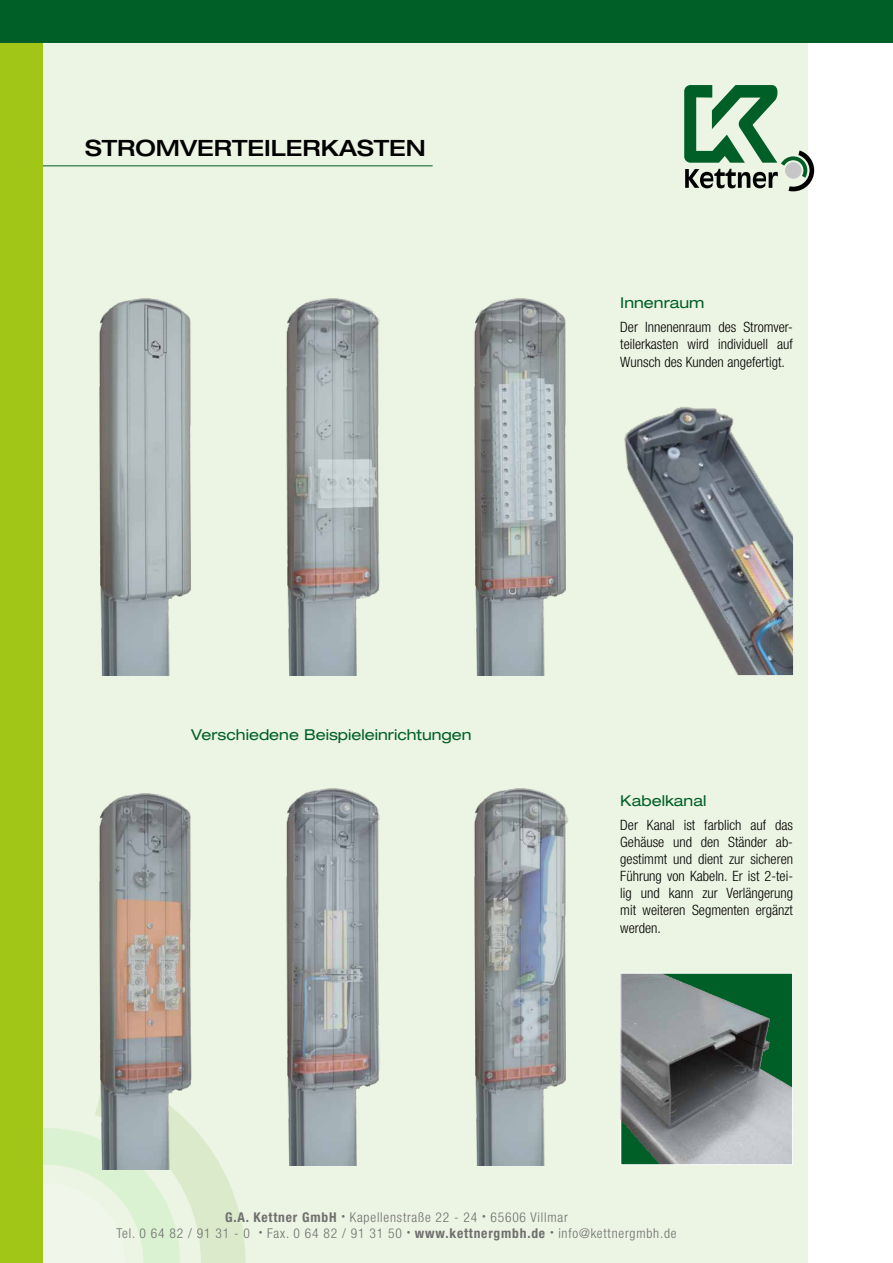
<style>
.page{position:relative;width:893px;height:1263px;background:#fff}
.page>*{position:absolute;margin:0;border:0;box-sizing:border-box;transform-origin:0 0}
.t1{font:500 expanded 22.5px "Helvetica Neue LT Std";color:#000}
.t2{font:expanded 15px "Helvetica Neue LT Std";color:#005f27}
.t3{font:300 condensed 14.25px/17.1px "Helvetica Neue LT Std";color:#000;text-align:justify}
.t4{font:300 condensed 13.5px/16.2px "Helvetica Neue LT Std";letter-spacing:.06em;color:#706f6f;text-align:center}
.s1{font-weight:700}
</style>
<div class="page">
<div style="left:0;top:0;width:808px;height:1263px;background:#ecf4e3"></div>
<svg style="left:43px;top:1128px;width:202px;height:135px"></svg>
<hr style="left:0;top:166px;width:433px;height:1px;background:#005f27">
<img style="left:474px;top:298px;width:92px;height:377px">
<img style="left:286px;top:298px;width:94px;height:377px">
<img style="left:76px;top:793px;width:135px;height:376px">
<img style="left:286px;top:788px;width:94px;height:377px">
<img style="left:474px;top:788px;width:95px;height:377px">
<img style="left:99px;top:298px;width:92px;height:377px">
<img style="left:622px;top:975px;width:169px;height:188px">
<div style="left:620px;top:973px;width:173px;height:192px;border:1px solid #fff"></div>
<img style="left:624px;top:406px;width:169px;height:269px">
<div style="left:0;top:0;width:43px;height:1263px;background:#a2c617"></div>
<svg style="left:684px;top:85px;width:130px;height:106px"></svg>
<div style="left:0;top:0;width:893px;height:43px;background:#005f27"></div>
<h1 class="t1" style="left:85px;top:134px;width:342px">STROMVERTEILERKASTEN</h1>
<p class="t2" style="left:191px;top:725px;width:282px">Verschiedene Beispieleinrichtungen</p>
<p class="t2" style="left:620px;top:294px;width:86px">Innenraum</p>
<p class="t3" style="left:620px;top:319px;width:174px">Der Innenenraum des Stromver&shy;teilerkasten wird individuell auf Wunsch des Kunden angefertigt.</p>
<p class="t2" style="left:620px;top:791px;width:88px">Kabelkanal</p>
<p class="t3" style="left:620px;top:816px;width:174px">Der Kanal ist farblich auf das Gehäuse und den Ständer ab&shy;gestimmt und dient zur sicheren Führung von Kabeln. Er ist 2-tei&shy;lig und kann zur Verlängerung mit weiteren Segmenten ergänzt werden.</p>
<p class="t4" style="left:116px;top:1208px;width:562px"><span class="s1">G.A. Kettner GmbH</span> <sup>•</sup> Kapellenstraße 22 - 24 <sup>•</sup> 65606 Villmar<br>Tel. 0 64 82 / 91 31 - 0 <sup>•</sup> Fax. 0 64 82 / 91 31 50 <sup>•</sup> <span class="s1">www.kettnergmbh.de</span> <sup>•</sup> info@kettnergmbh.de</p>
</div>
